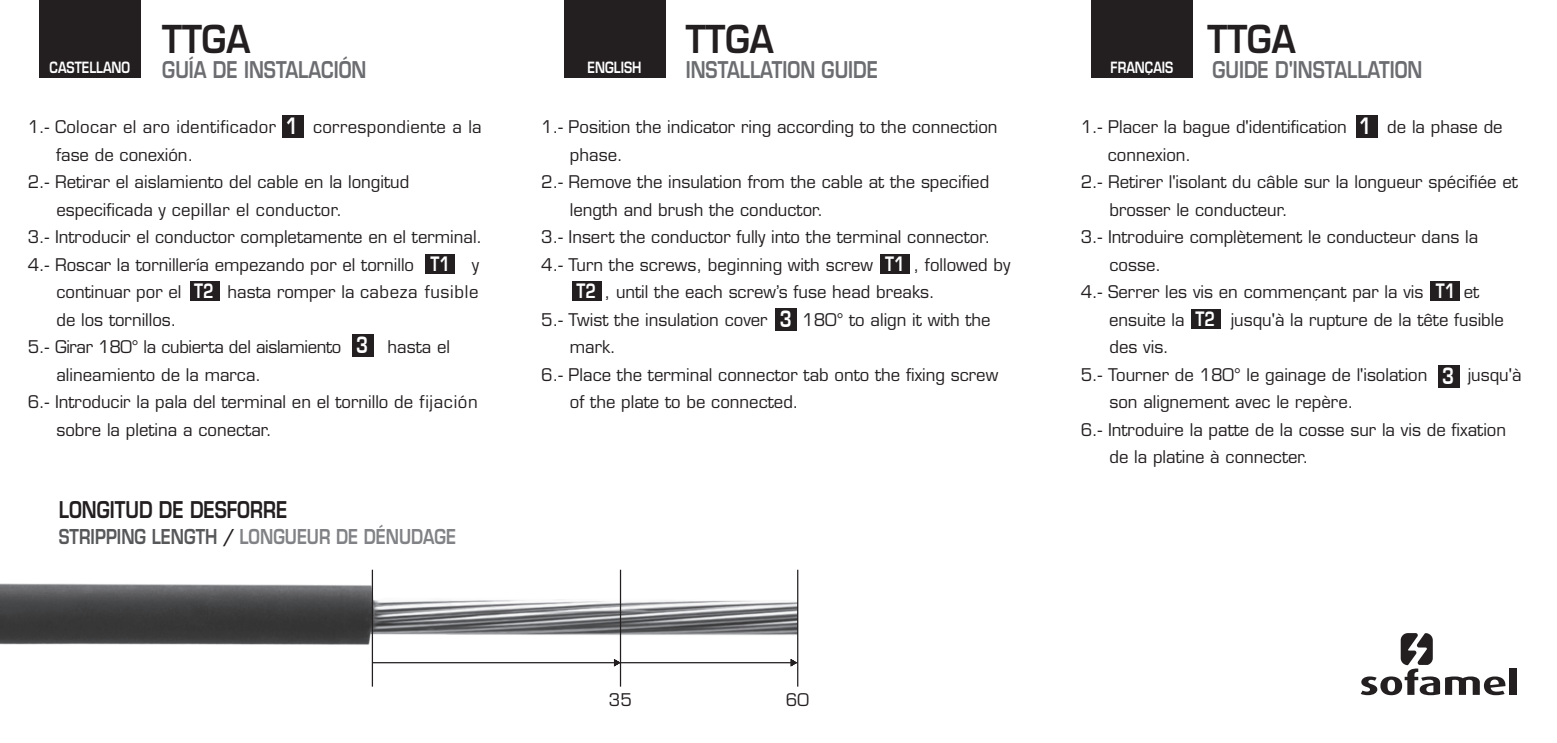
<style>
.page{position:relative;width:1557px;height:743px;background:#fff}
.page>*{position:absolute;margin:0;border:0;box-sizing:border-box;transform-origin:0 0}
.t1{font:600 37.5px "Eurostile";color:#231f20;scale:.9 1}
.t2{font:700 24.5px "Eurostile";color:#fff;scale:.78 1}
.t3{font:600 22.5px "Eurostile";color:#6c6d70;scale:.8 1}
.t4{font:600 22.5px "Eurostile";color:#231f20;scale:.8 1}
.t5{font:700 21.5px "Eurostile";color:#fff;scale:.78 1}
.t6{font:600 20px "Eurostile";color:#808285;scale:.8 1}
.t7{font:17px/27.5px "Eurostile";color:#231f20}
.t8{font:17px "Eurostile";letter-spacing:.02em;color:#231f20}
.t9{font:17px/27.5px "Eurostile";letter-spacing:-.02em;color:#231f20}
.t10{font:600 15px "Eurostile";color:#fff;scale:.8 1}
.s1{color:#57585a}
.s2{color:#231f20}
</style>
<div class="page">
<img style="left:0;top:569px;width:797px;height:95px">
<div style="left:39px;top:0;width:102px;height:78px;background:#231f20"></div>
<div style="left:564px;top:0;width:101px;height:77px;background:#231f20"></div>
<div style="left:1091px;top:0;width:102px;height:77px;background:#231f20"></div>
<div style="left:1509px;top:668px;width:7px;height:26px;background:#231f20"></div>
<svg style="left:1360px;top:633px;width:145px;height:62px"></svg>
<div style="left:282px;top:115px;width:22px;height:22px;background:#231f20"></div>
<div style="left:352px;top:334px;width:22px;height:22px;background:#231f20"></div>
<div style="left:425px;top:254px;width:29px;height:20px;background:#231f20"></div>
<div style="left:190px;top:281px;width:29px;height:19px;background:#231f20"></div>
<div style="left:775px;top:308px;width:22px;height:22px;background:#231f20"></div>
<div style="left:880px;top:254px;width:29px;height:20px;background:#231f20"></div>
<div style="left:572px;top:281px;width:29px;height:19px;background:#231f20"></div>
<div style="left:1355px;top:115px;width:22px;height:22px;background:#231f20"></div>
<div style="left:1437px;top:365px;width:22px;height:22px;background:#231f20"></div>
<div style="left:1430px;top:281px;width:29px;height:19px;background:#231f20"></div>
<div style="left:1191px;top:309px;width:29px;height:20px;background:#231f20"></div>
<hr style="left:372px;top:569px;width:1px;height:117px;background:#231f20">
<hr style="left:620px;top:569px;width:1px;height:117px;background:#231f20">
<hr style="left:797px;top:569px;width:1px;height:117px;background:#231f20">
<svg style="left:614px;top:658px;width:6px;height:8px"></svg>
<svg style="left:790px;top:658px;width:7px;height:8px"></svg>
<hr style="left:372px;top:661px;width:425px;height:2px;background:#231f20">
<h1 class="t1" style="left:162px;top:16px;width:99px">TTGA</h1>
<h1 class="t1" style="left:685px;top:16px;width:99px">TTGA</h1>
<h1 class="t1" style="left:1207px;top:16px;width:99px">TTGA</h1>
<p class="t10" style="left:50px;top:58px;width:102px">CASTELLANO</p>
<h3 class="t3" style="left:162px;top:55px;width:257px">GUÍA DE INSTALACIÓN</h3>
<p class="t10" style="left:587px;top:58px;width:69px">ENGLISH</p>
<p class="t10" style="left:1110px;top:58px;width:80px">FRANÇAIS</p>
<h3 class="t3" style="left:686px;top:55px;width:242px">INSTALLATION GUIDE</h3>
<h3 class="t3" style="left:1212px;top:55px;width:264px">GUIDE D'INSTALLATION</h3>
<h2 class="t2" style="left:286px;top:113px;width:17px">1</h2>
<p class="t8" style="left:28px;top:117px;width:250px">1.- Colocar el aro identificador</p>
<p class="t8" style="left:313px;top:117px;width:170px">correspondiente a la</p>
<p class="t7" style="left:56px;top:140px;width:139px">fase de conexión.</p>
<p class="t7" style="left:28px;top:168px;width:383px">2.- Retirar el aislamiento del cable en la longitud</p>
<p class="t8" style="left:56px;top:199px;width:287px">especificada y cepillar el conductor.</p>
<p class="t7" style="left:28px;top:223px;width:456px">3.- Introducir el conductor completamente en el terminal.</p>
<p class="t7" style="left:28px;top:250px;width:388px">4.- Roscar la tornillería empezando por el tornillo</p>
<p class="t7" style="left:472px;top:250px;width:9px">y</p>
<p class="t7" style="left:56px;top:278px;width:127px">continuar por el</p>
<p class="t7" style="left:227px;top:278px;width:252px">hasta romper la cabeza fusible</p>
<p class="t9" style="left:28px;top:305px;width:315px;text-indent:29px">de los tornillos.<br>5.- Girar 180° la cubierta del aislamiento</p>
<p class="t5" style="left:430px;top:252px;width:27px">T1</p>
<p class="t5" style="left:194px;top:279px;width:27px">T2</p>
<h2 class="t2" style="left:356px;top:332px;width:17px">3</h2>
<p class="t7" style="left:387px;top:333px;width:64px">hasta el</p>
<p class="t7" style="left:56px;top:360px;width:206px">alineamiento de la marca.</p>
<p class="t7" style="left:28px;top:388px;width:452px">6.- Introducir la pala del terminal en el tornillo de fijación</p>
<p class="t7" style="left:56px;top:415px;width:217px">sobre la pletina a conectar.</p>
<h3 class="t4" style="left:59px;top:496px;width:287px">LONGITUD DE DESFORRE</h3>
<p class="t6" style="left:59px;top:523px;width:498px"><span class="s1">STRIPPING LENGTH</span> <span class="s2">/</span> LONGUEUR DE DÉNUDAGE</p>
<p class="t7" style="left:541px;top:113px;width:458px">1.- Position the indicator ring according to the connection</p>
<p class="t7" style="left:570px;top:140px;width:54px">phase.</p>
<p class="t7" style="left:541px;top:168px;width:450px">2.- Remove the insulation from the cable at the specified</p>
<p class="t7" style="left:570px;top:195px;width:255px">length and brush the conductor.</p>
<p class="t7" style="left:541px;top:223px;width:451px">3.- Insert the conductor fully into the terminal connector.</p>
<p class="t7" style="left:541px;top:250px;width:333px">4.- Turn the screws, beginning with screw</p>
<p class="t7" style="left:913px;top:250px;width:98px">, followed by</p>
<p class="t7" style="left:604px;top:278px;width:332px">, until the each screw’s fuse head breaks.</p>
<p class="t7" style="left:541px;top:305px;width:228px">5.- Twist the insulation cover</p>
<p class="t7" style="left:802px;top:305px;width:190px">180° to align it with the</p>
<p class="t7" style="left:570px;top:333px;width:48px">mark.</p>
<p class="t7" style="left:541px;top:360px;width:459px">6.- Place the terminal connector tab onto the fixing screw</p>
<p class="t7" style="left:570px;top:388px;width:230px">of the plate to be connected.</p>
<p class="t5" style="left:885px;top:252px;width:27px">T1</p>
<p class="t5" style="left:576px;top:279px;width:27px">T2</p>
<h2 class="t2" style="left:780px;top:305px;width:17px">3</h2>
<p class="t7" style="left:609px;top:686px;width:25px">35</p>
<p class="t7" style="left:786px;top:686px;width:25px">60</p>
<h2 class="t2" style="left:1359px;top:113px;width:17px">1</h2>
<p class="t7" style="left:1080px;top:113px;width:268px">1.- Placer la bague d'identification</p>
<p class="t7" style="left:1387px;top:113px;width:117px">de la phase de</p>
<p class="t7" style="left:1107px;top:140px;width:85px">connexion.</p>
<p class="t7" style="left:1080px;top:168px;width:439px">2.- Retirer l'isolant du câble sur la longueur spécifiée et</p>
<p class="t7" style="left:1109px;top:195px;width:180px">brosser le conducteur.</p>
<p class="t7" style="left:1080px;top:223px;width:399px">3.- Introduire complètement le conducteur dans la</p>
<p class="t7" style="left:1109px;top:250px;width:53px">cosse.</p>
<p class="t7" style="left:1080px;top:278px;width:344px">4.- Serrer les vis en commençant par la vis</p>
<p class="t7" style="left:1463px;top:278px;width:17px">et</p>
<p class="t7" style="left:1109px;top:305px;width:77px">ensuite la</p>
<p class="t7" style="left:1230px;top:305px;width:275px">jusqu'à la rupture de la tête fusible</p>
<p class="t7" style="left:1080px;top:333px;width:348px;text-indent:29px">des vis.<br>5.- Tourner de 180° le gainage de l'isolation</p>
<p class="t5" style="left:1435px;top:279px;width:27px">T1</p>
<p class="t5" style="left:1195px;top:307px;width:27px">T2</p>
<h2 class="t2" style="left:1442px;top:363px;width:17px">3</h2>
<p class="t7" style="left:1467px;top:360px;width:55px">jusqu'à</p>
<p class="t7" style="left:1109px;top:388px;width:245px">son alignement avec le repère.</p>
<p class="t7" style="left:1080px;top:415px;width:427px">6.- Introduire la patte de la cosse sur la vis de fixation</p>
<p class="t7" style="left:1109px;top:443px;width:201px">de la platine à connecter.</p>
</div>
